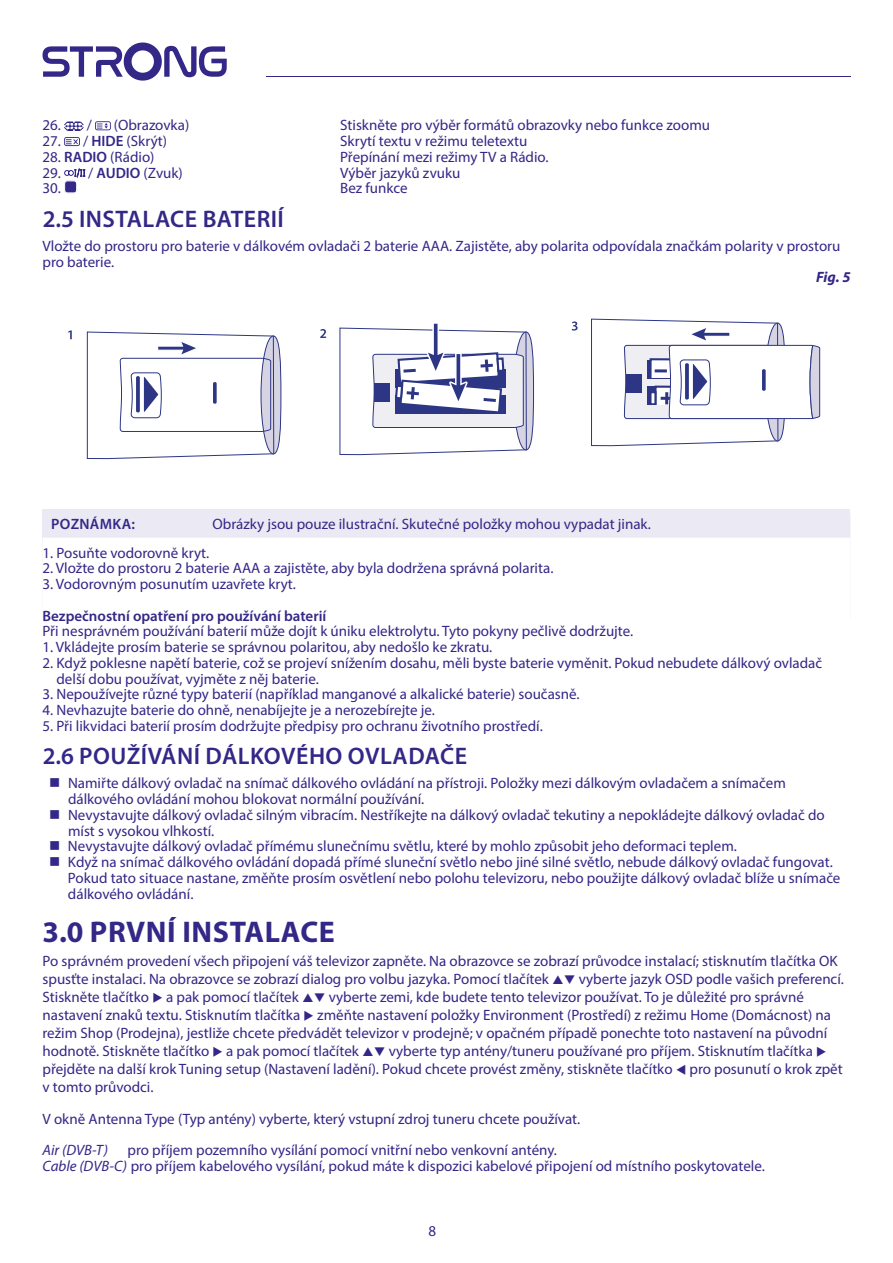
<style>
.page{position:relative;width:893px;height:1263px;background:#fff}
.page>*{position:absolute;margin:0;border:0;box-sizing:border-box;transform-origin:0 0}
.t1{font:700 30px "Myriad Pro";letter-spacing:.02em;color:#332787}
.t2{font:600 24px "Myriad Pro";letter-spacing:.02em;color:#332787}
.t3{font:15px/15.8px "Myriad Pro";color:#332787}
.t4{font:600 15px "Myriad Pro";color:#332787}
.t5{font:italic 15px "Myriad Pro";color:#332787}
.t6{font:600 15px "Myriad Pro";letter-spacing:.02em;color:#332787}
.t7{font:italic 700 15px "Myriad Pro";color:#332787}
.s1{font-weight:600}
.s2{font-style:italic}
</style>
<div class="page">
<hr style="left:266px;top:76px;width:584px;height:1px;background:#332787">
<svg style="left:43px;top:43px;width:184px;height:38px"></svg>
<div style="left:43px;top:509px;width:807px;height:32px;background:#ebe9f3"></div>
<div style="left:43px;top:538px;width:807px;height:90px;background:#fff"></div>
<svg style="left:64px;top:122px;width:20px;height:9px"></svg>
<svg style="left:95px;top:121px;width:16px;height:9px"></svg>
<svg style="left:64px;top:137px;width:16px;height:9px"></svg>
<svg style="left:64px;top:168px;width:21px;height:26px"></svg>
<svg style="left:68px;top:330px;width:4px;height:9px"></svg>
<svg style="left:572px;top:321px;width:6px;height:10px"></svg>
<svg style="left:320px;top:329px;width:6px;height:9px"></svg>
<svg style="left:339px;top:323px;width:195px;height:132px"></svg>
<svg style="left:591px;top:318px;width:230px;height:128px"></svg>
<svg style="left:86px;top:331px;width:196px;height:128px"></svg>
<p class="t3" style="left:43px;top:117px;width:51px">26. /</p>
<p class="t3" style="left:114px;top:117px;width:77px">(Obrazovka)</p>
<p class="t3" style="left:340px;top:117px;width:371px">Stiskněte pro výběr formátů obrazovky nebo funkce zoomu</p>
<p class="t3" style="left:43px;top:133px;width:126px">27. / <span class="s1">HIDE</span> (Skrýt)</p>
<p class="t3" style="left:340px;top:133px;width:189px">Skrytí textu v režimu teletextu</p>
<p class="t3" style="left:43px;top:149px;width:113px">28. <span class="s1">RADIO</span> (Rádio)</p>
<p class="t3" style="left:340px;top:149px;width:210px">Přepínání mezi režimy TV a Rádio.</p>
<p class="t3" style="left:43px;top:164px;width:142px">29. / <span class="s1">AUDIO</span> (Zvuk)</p>
<p class="t3" style="left:340px;top:164px;width:122px">Výběr jazyků zvuku</p>
<p class="t3" style="left:43px;top:180px;width:20px">30.</p>
<p class="t3" style="left:340px;top:180px;width:69px">Bez funkce</p>
<h2 class="t2" style="left:43px;top:203px;width:243px">2.5 INSTALACE BATERIÍ</h2>
<p class="t3" style="left:43px;top:238px;width:799px">Vložte do prostoru pro baterie v dálkovém ovladači 2 baterie AAA. Zajistěte, aby polarita odpovídala značkám polarity v prostoru pro baterie.</p>
<p class="t7" style="left:816px;top:268px;width:36px">Fig. 5</p>
<p class="t6" style="left:51px;top:514px;width:85px">POZNÁMKA:</p>
<p class="t3" style="left:213px;top:516px;width:440px">Obrázky jsou pouze ilustrační. Skutečné položky mohou vypadat jinak.</p>
<p class="t3" style="left:43px;top:544px;width:168px">1. Posuňte vodorovně kryt.</p>
<p class="t3" style="left:43px;top:560px;width:512px">2. Vložte do prostoru 2 baterie AAA a zajistěte, aby byla dodržena správná polarita.</p>
<p class="t3" style="left:43px;top:576px;width:255px">3. Vodorovným posunutím uzavřete kryt.</p>
<p class="t4" style="left:43px;top:606px;width:285px">Bezpečnostní opatření pro používání baterií</p>
<p class="t3" style="left:43px;top:623px;width:592px">Při nesprávném používání baterií může dojít k úniku elektrolytu. Tyto pokyny pečlivě dodržujte.</p>
<p class="t3" style="left:43px;top:639px;width:451px">1. Vkládejte prosím baterie se správnou polaritou, aby nedošlo ke zkratu.</p>
<p class="t3" style="left:56px;top:655px;width:767px;text-indent:-14px">2. Když poklesne napětí baterie, což se projeví snížením dosahu, měli byste baterie vyměnit. Pokud nebudete dálkový ovladač delší dobu používat, vyjměte z něj baterie.</p>
<p class="t3" style="left:43px;top:686px;width:539px">3. Nepoužívejte různé typy baterií (například manganové a alkalické baterie) současně.</p>
<p class="t3" style="left:43px;top:702px;width:394px">4. Nevhazujte baterie do ohně, nenabíjejte je a nerozebírejte je.</p>
<p class="t3" style="left:43px;top:718px;width:502px">5. Při likvidaci baterií prosím dodržujte předpisy pro ochranu životního prostředí.</p>
<h2 class="t2" style="left:43px;top:741px;width:426px">2.6 POUŽÍVÁNÍ DÁLKOVÉHO OVLADAČE</h2>
<p class="t3" style="left:68px;top:775px;width:774px">Namiřte dálkový ovladač na snímač dálkového ovládání na přístroji. Položky mezi dálkovým ovladačem a snímačem dálkového ovládání mohou blokovat normální používání.<br>Nevystavujte dálkový ovladač silným vibracím. Nestříkejte na dálkový ovladač tekutiny a nepokládejte dálkový ovladač do míst s vysokou vlhkostí.<br>Nevystavujte dálkový ovladač přímému slunečnímu světlu, které by mohlo způsobit jeho deformaci teplem.<br>Když na snímač dálkového ovládání dopadá přímé sluneční světlo nebo jiné silné světlo, nebude dálkový ovladač fungovat.<br>Pokud tato situace nastane, změňte prosím osvětlení nebo polohu televizoru, nebo použijte dálkový ovladač blíže u snímače dálkového ovládání.</p>
<h1 class="t1" style="left:43px;top:912px;width:294px">3.0 PRVNÍ INSTALACE</h1>
<p class="t3" style="left:43px;top:952px;width:803px;line-height:18px">Po správném provedení všech připojení váš televizor zapněte. Na obrazovce se zobrazí průvodce instalací; stisknutím tlačítka OK spusťte instalaci. Na obrazovce se zobrazí dialog pro volbu jazyka. Pomocí tlačítek ❑ vyberte jazyk OSD podle vašich preferencí.<br>Stiskněte tlačítko ◆ a pak pomocí tlačítek ❑ vyberte zemi, kde budete tento televizor používat. To je důležité pro správné nastavení znaků textu. Stisknutím tlačítka ◆ změňte nastavení položky Environment (Prostředí) z režimu Home (Domácnost) na režim Shop (Prodejna), jestliže chcete předvádět televizor v prodejně; v opačném případě ponechte toto nastavení na původní hodnotě. Stiskněte tlačítko ◆ a pak pomocí tlačítek ❑ vyberte typ antény/tuneru používané pro příjem. Stisknutím tlačítka ◆ přejděte na další krok Tuning setup (Nastavení ladění). Pokud chcete provést změny, stiskněte tlačítko ▼ pro posunutí o krok zpět v tomto průvodci.</p>
<p class="t3" style="left:43px;top:1111px;width:539px">V okně Antenna Type (Typ antény) vyberte, který vstupní zdroj tuneru chcete používat.</p>
<p class="t5" style="left:43px;top:1141px;width:67px">Air (DVB-T)</p>
<p class="t3" style="left:43px;top:1142px;width:724px;text-indent:85px">pro příjem pozemního vysílání pomocí vnitřní nebo venkovní antény.<br><span class="s2">Cable (DVB-C)</span> pro příjem kabelového vysílání, pokud máte k dispozici kabelové připojení od místního poskytovatele.</p>
<p class="t3" style="left:428px;top:1222px;width:9px">8</p>
</div>
